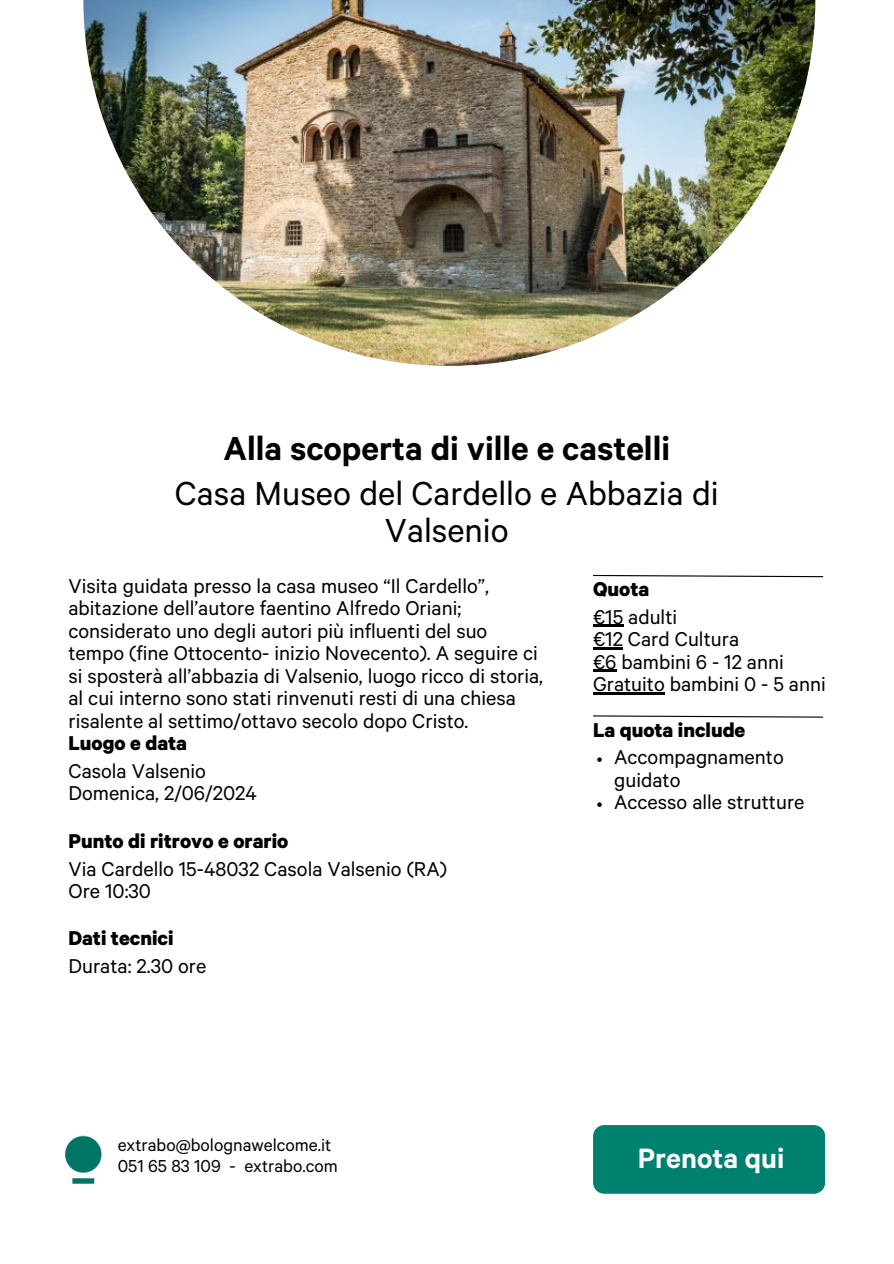
<style>
.page{position:relative;width:894px;height:1264px;background:#fff}
.page>*{position:absolute;margin:0;border:0;box-sizing:border-box;transform-origin:0 0}
.t1{font:37.5px/37.2px "Calibre";color:#000;text-align:center}
.t2{font:600 37.5px "Calibre";color:#000}
.t3{font:600 31.5px "Calibre";color:#fff}
.t4{font:22.5px/22.5px "Calibre";color:#000}
.t5{font:700 22.5px "Calibre";color:#000}
.t6{font:19.5px "Calibre";color:#000}
</style>
<div class="page">
<div style="left:593px;top:1125px;width:231px;height:68px;background:#00806e"></div>
<img style="left:64px;top:1135px;width:38px;height:49px">
<svg style="left:593px;top:574px;width:231px;height:4px"></svg>
<svg style="left:593px;top:715px;width:231px;height:3px"></svg>
<img style="left:83px;top:0;width:732px;height:366px">
<hr style="left:593px;top:625px;width:30px;height:2px;background:#000">
<hr style="left:593px;top:647px;width:29px;height:2px;background:#000">
<hr style="left:593px;top:670px;width:23px;height:2px;background:#000">
<hr style="left:593px;top:692px;width:71px;height:2px;background:#000">
<svg style="left:597px;top:757px;width:4px;height:5px"></svg>
<svg style="left:597px;top:802px;width:4px;height:5px"></svg>
<h5 class="t2" style="left:223px;top:436px;width:448px">Alla scoperta di ville e castelli</h5>
<p class="t1" style="left:175px;top:480px;width:545px">Casa Museo del Cardello e Abbazia di<br>Valsenio</p>
<p class="t4" style="left:68px;top:578px;width:476px">Visita guidata presso la casa museo “Il Cardello”, abitazione dell’autore faentino Alfredo Oriani; considerato uno degli autori più influenti del suo tempo (fine Ottocento- inizio Novecento). A seguire ci si sposterà all’abbazia di Valsenio, luogo ricco di storia, al cui interno sono stati rinvenuti resti di una chiesa risalente al settimo/ottavo secolo dopo Cristo.</p>
<h5 class="t5" style="left:68px;top:735px;width:120px">Luogo e data</h5>
<p class="t4" style="left:68px;top:763px;width:190px">Casola Valsenio<br>Domenica, 2/06/2024</p>
<p class="t5" style="left:68px;top:833px;width:221px">Punto di ritrovo e orario</p>
<p class="t4" style="left:68px;top:861px;width:380px">Via Cardello 15-48032 Casola Valsenio (RA)<br>Ore 10:30</p>
<p class="t5" style="left:68px;top:930px;width:107px">Dati tecnici</p>
<h3 class="t4" style="left:68px;top:958px;width:139px">Durata: 2.30 ore</h3>
<p class="t5" style="left:593px;top:581px;width:58px">Quota</p>
<h5 class="t4" style="left:593px;top:609px;width:234px">€15 adulti<br>€12 Card Cultura<br>€6 bambini 6 - 12 anni<br>Gratuito bambini 0 - 5 anni</h5>
<h5 class="t5" style="left:593px;top:722px;width:154px">La quota include</h5>
<p class="t4" style="left:614px;top:749px;width:171px">Accompagnamento guidato</p>
<p class="t4" style="left:614px;top:794px;width:192px">Accesso alle strutture</p>
<h5 class="t6" style="left:118px;top:1138px;width:215px">extrabo@bolognawelcome.it</h5>
<p class="t6" style="left:118px;top:1159px;width:221px">051 65 83 109 - extrabo.com</p>
<h2 class="t3" style="left:637px;top:1147px;width:148px">Prenota qui</h2>
</div>
